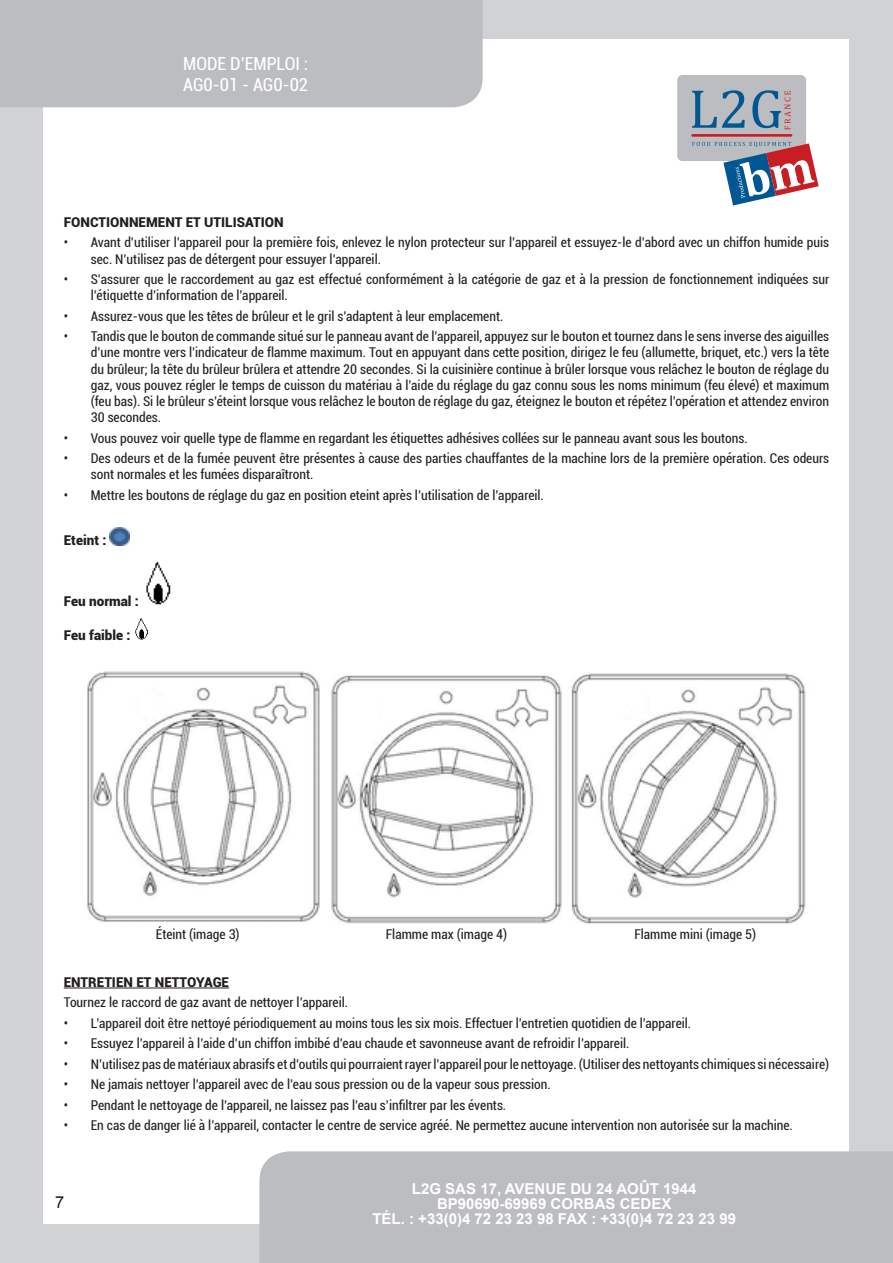
<style>
.page{position:relative;width:893px;height:1263px;background:#d1d2d4}
.page>*{position:absolute;margin:0;border:0;box-sizing:border-box;transform-origin:0 0}
.t1{font:condensed 18px/21px "Roboto";color:#fff}
.t2{font:16.5px "Arial";color:#231f20}
.t3{font:700 15px/15px "Arial";color:#fff;text-align:center}
.paragraphe{font:condensed 13.5px/16.2px "Roboto";color:#231f20}
.paragraphe-2{font:900 13.5px "Roboto";color:#231f20}
</style>
<div class="page">
<div style="left:44px;top:39px;width:805px;height:1185px;background:#fff"></div>
<div style="left:0;top:0;width:483px;height:107px;background:#bcbdc0"></div>
<div style="left:259px;top:1151px;width:634px;height:112px;background:#bcbdc0"></div>
<div style="left:677px;top:75px;width:129px;height:86px;background:#bcbdc0;border-radius:5px"></div>
<svg style="left:692px;top:90px;width:53px;height:38px"></svg>
<svg style="left:752px;top:90px;width:38px;height:40px"></svg>
<hr style="left:691px;top:134px;width:101px;height:3px;background:#c81d23">
<svg style="left:692px;top:142px;width:127px;height:63px"></svg>
<hr style="left:64px;top:988px;width:165px;height:1px;background:#231f20">
<img style="left:110px;top:527px;width:19px;height:18px">
<img style="left:146px;top:561px;width:25px;height:44px">
<img style="left:135px;top:618px;width:13px;height:22px">
<img style="left:87px;top:671px;width:233px;height:251px">
<img style="left:331px;top:675px;width:231px;height:249px">
<img style="left:571px;top:673px;width:235px;height:251px">
<h1 class="t1" style="left:183px;top:52px;width:127px">MODE D’EMPLOI :<br>AG0-01 - AG0-02</h1>
<p class="paragraphe-2" style="left:64px;top:213px;width:221px">FONCTIONNEMENT ET UTILISATION</p>
<p class="paragraphe" style="left:91px;top:234px;width:740px;text-indent:-27px">• Avant d’utiliser l’appareil pour la première fois, enlevez le nylon protecteur sur l’appareil et essuyez-le d’abord avec un chiffon humide puis sec. N’utilisez pas de détergent pour essuyer l’appareil.</p>
<p class="paragraphe" style="left:91px;top:271px;width:740px;text-indent:-27px">• S’assurer que le raccordement au gaz est effectué conformément à la catégorie de gaz et à la pression de fonctionnement indiquées sur l’étiquette d’information de l’appareil.</p>
<p class="paragraphe" style="left:64px;top:307px;width:441px">• Assurez-vous que les têtes de brûleur et le gril s’adaptent à leur emplacement.</p>
<p class="paragraphe" style="left:91px;top:328px;width:740px;text-align:justify;text-indent:-27px">• Tandis que le bouton de commande situé sur le panneau avant de l’appareil, appuyez sur le bouton et tournez dans le sens inverse des aiguilles d’une montre vers l’indicateur de flamme maximum. Tout en appuyant dans cette position, dirigez le feu (allumette, briquet, etc.) vers la tête du brûleur; la tête du brûleur brûlera et attendre 20 secondes. Si la cuisinière continue à brûler lorsque vous relâchez le bouton de réglage du gaz, vous pouvez régler le temps de cuisson du matériau à l’aide du réglage du gaz connu sous les noms minimum (feu élevé) et maximum (feu bas). Si le brûleur s’éteint lorsque vous relâchez le bouton de réglage du gaz, éteignez le bouton et répétez l’opération et attendez environ 30 secondes.</p>
<p class="paragraphe" style="left:64px;top:429px;width:685px">• Vous pouvez voir quelle type de flamme en regardant les étiquettes adhésives collées sur le panneau avant sous les boutons.</p>
<p class="paragraphe" style="left:91px;top:450px;width:740px;text-indent:-27px">• Des odeurs et de la fumée peuvent être présentes à cause des parties chauffantes de la machine lors de la première opération. Ces odeurs sont normales et les fumées disparaîtront.</p>
<p class="paragraphe" style="left:64px;top:486px;width:482px">• Mettre les boutons de réglage du gaz en position eteint après l’utilisation de l’appareil.</p>
<p class="paragraphe-2" style="left:64px;top:531px;width:44px">Eteint :</p>
<p class="paragraphe-2" style="left:64px;top:592px;width:77px">Feu normal :</p>
<p class="paragraphe-2" style="left:64px;top:626px;width:68px">Feu faible :</p>
<p class="paragraphe" style="left:156px;top:926px;width:85px">Éteint (image 3)</p>
<p class="paragraphe" style="left:386px;top:926px;width:123px">Flamme max (image 4)</p>
<p class="paragraphe" style="left:634px;top:926px;width:123px">Flamme mini (image 5)</p>
<p class="paragraphe-2" style="left:64px;top:973px;width:167px">ENTRETIEN ET NETTOYAGE</p>
<p class="paragraphe" style="left:64px;top:994px;width:286px">Tournez le raccord de gaz avant de nettoyer l’appareil.</p>
<p class="paragraphe" style="left:64px;top:1014px;width:629px">• L’appareil doit être nettoyé périodiquement au moins tous les six mois. Effectuer l’entretien quotidien de l’appareil.</p>
<p class="paragraphe" style="left:64px;top:1035px;width:567px">• Essuyez l’appareil à l’aide d’un chiffon imbibé d’eau chaude et savonneuse avant de refroidir l’appareil.</p>
<p class="paragraphe" style="left:64px;top:1055px;width:767px">• N’utilisez pas de matériaux abrasifs et d’outils qui pourraient rayer l’appareil pour le nettoyage. (Utiliser des nettoyants chimiques si nécessaire)</p>
<p class="paragraphe" style="left:64px;top:1076px;width:489px">• Ne jamais nettoyer l’appareil avec de l’eau sous pression ou de la vapeur sous pression.</p>
<p class="paragraphe" style="left:64px;top:1096px;width:444px">• Pendant le nettoyage de l’appareil, ne laissez pas l’eau s’infiltrer par les évents.</p>
<p class="paragraphe" style="left:64px;top:1117px;width:731px">• En cas de danger lié à l’appareil, contacter le centre de service agréé. Ne permettez aucune intervention non autorisée sur la machine.</p>
<p class="t2" style="left:55px;top:1191px;width:11px">7</p>
<p class="t3" style="left:372px;top:1181px;width:365px">L2G SAS 17, AVENUE DU 24 AOÛT 1944<br>BP90690-69969 CORBAS CEDEX<br>TÉL. : +33(0)4 72 23 23 98 FAX : +33(0)4 72 23 23 99</p>
</div>
